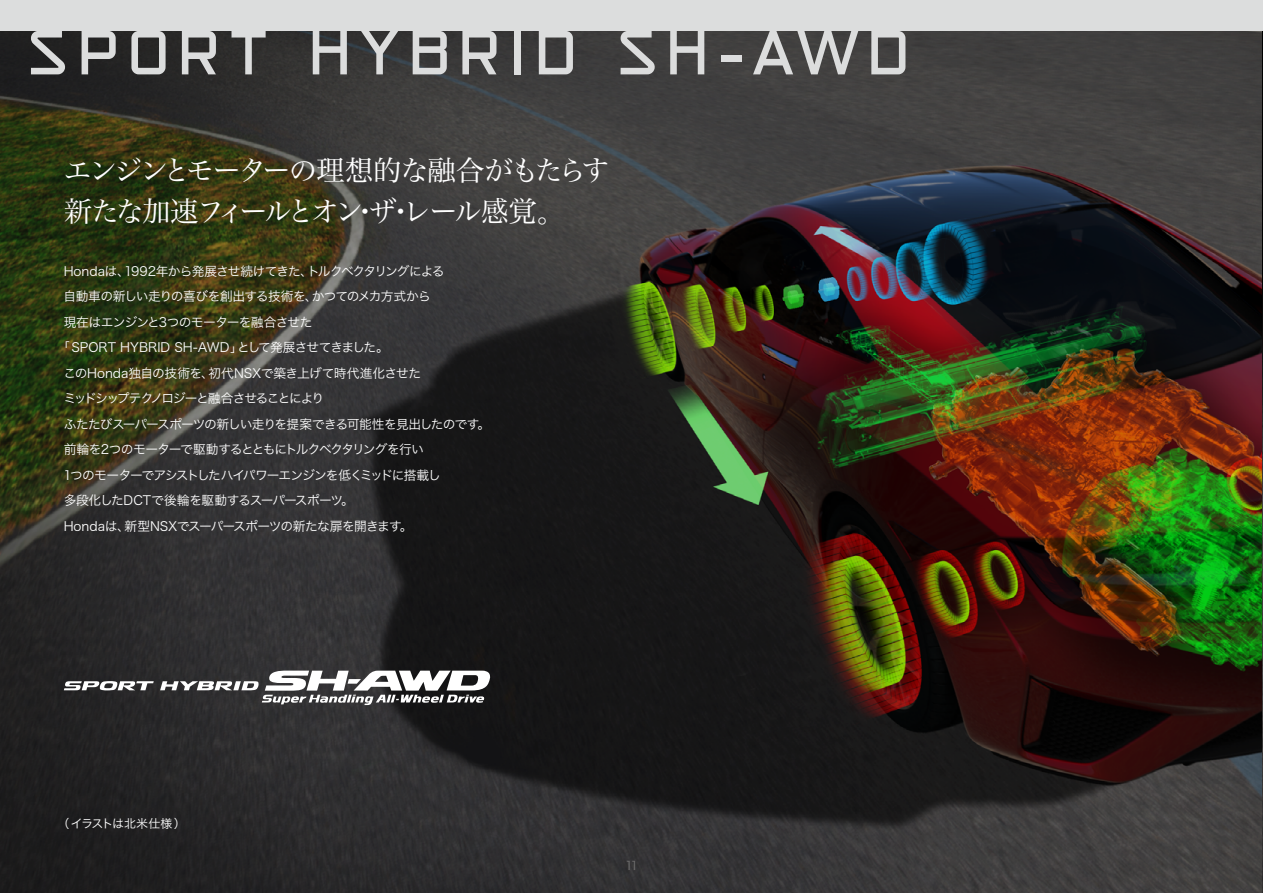
<style>
.page{position:relative;width:1263px;height:893px;background:#fff}
.page>*{position:absolute;margin:0;border:0;box-sizing:border-box;transform-origin:0 0}
.t1{font:28.5px/40.5px "Hira Min Pro W3";letter-spacing:-.1em;color:#fff}
.t2{font:12.75px "Hira Kaku Pro W3";letter-spacing:-.055em;color:#fff}
.t3{font:12.75px "Hira Kaku Pro W3";letter-spacing:-.085em;color:#fff}
.t4{font:12.75px "Hira Kaku Pro W3";letter-spacing:-.005em;color:#fff}
.t5{font:12.75px "Hira Kaku Pro W3";letter-spacing:-.02em;color:#fff}
.t6{font:12.75px "Hira Kaku Pro W3";letter-spacing:-.035em;color:#fff}
.t7{font:12.75px "Hira Kaku Pro W3";letter-spacing:-.11em;color:#fff}
.t8{font:12px "Hira Kaku Pro W3";letter-spacing:-.055em;color:#fff}
.t9{font:12px "Hira Kaku Pro W3";color:#717070}
</style>
<div class="page">
<img style="left:0;top:31px;width:1261px;height:862px">
<div style="left:0;top:0;width:1263px;height:31px;background:#dcdddd"></div>
<svg style="left:31px;top:31px;width:34px;height:43px"></svg>
<svg style="left:82px;top:31px;width:34px;height:43px"></svg>
<svg style="left:131px;top:31px;width:35px;height:43px;background:#858585"></svg>
<svg style="left:182px;top:31px;width:34px;height:43px"></svg>
<svg style="left:231px;top:31px;width:35px;height:43px;background:#646363"></svg>
<svg style="left:313px;top:31px;width:34px;height:43px"></svg>
<svg style="left:361px;top:31px;width:37px;height:43px;background:#656666"></svg>
<svg style="left:413px;top:31px;width:34px;height:43px"></svg>
<svg style="left:462px;top:31px;width:34px;height:43px"></svg>
<div style="left:514px;top:31px;width:7px;height:43px;background:#dcdddd"></div>
<svg style="left:539px;top:31px;width:34px;height:43px"></svg>
<svg style="left:621px;top:31px;width:34px;height:43px"></svg>
<svg style="left:670px;top:31px;width:34px;height:43px"></svg>
<div style="left:721px;top:56px;width:20px;height:6px;background:#dcdddd"></div>
<svg style="left:871px;top:31px;width:34px;height:43px"></svg>
<svg style="left:753px;top:31px;width:105px;height:43px;background:#7c7b7b"></svg>
<svg style="left:64px;top:671px;width:426px;height:34px"></svg>
<h1 class="t1" style="left:64px;top:148px;width:548px">エンジンとモーターの理想的な融合がもたらす新たな加速フィールとオン・ザ・レール感覚。</h1>
<p class="t2" style="left:64px;top:260px;width:382px">Hondaは、1992年から発展させ続けてきた、トルクベクタリングによる</p>
<p class="t2" style="left:64px;top:285px;width:369px">自動車の新しい走りの喜びを創出する技術を、かつてのメカ方式から</p>
<p class="t2" style="left:64px;top:311px;width:250px">現在はエンジンと3つのモーターを融合させた</p>
<p class="t4" style="left:57px;top:336px;width:333px">「SPORT HYBRID SH-AWD」として発展させてきました。</p>
<p class="t5" style="left:64px;top:362px;width:359px">このHonda独自の技術を、初代NSXで築き上げて時代進化させた</p>
<p class="t7" style="left:64px;top:387px;width:262px">ミッドシップテクノロジーと融合させることにより</p>
<p class="t2" style="left:64px;top:413px;width:428px">ふたたびスーパースポーツの新しい走りを提案できる可能性を見出したのです。</p>
<p class="t2" style="left:64px;top:438px;width:362px">前輪を2つのモーターで駆動するとともにトルクベクタリングを行い</p>
<p class="t3" style="left:64px;top:464px;width:379px">1つのモーターでアシストしたハイパワーエンジンを低くミッドに搭載し</p>
<p class="t6" style="left:64px;top:489px;width:292px">多段化したDCTで後輪を駆動するスーパースポーツ。</p>
<p class="t2" style="left:64px;top:515px;width:350px">Hondaは、新型NSXでスーパースポーツの新たな扉を開きます。</p>
<p class="t8" style="left:58px;top:813px;width:130px">（イラストは北米仕様）</p>
<p class="t9" style="left:625px;top:855px;width:15px">11</p>
</div>
